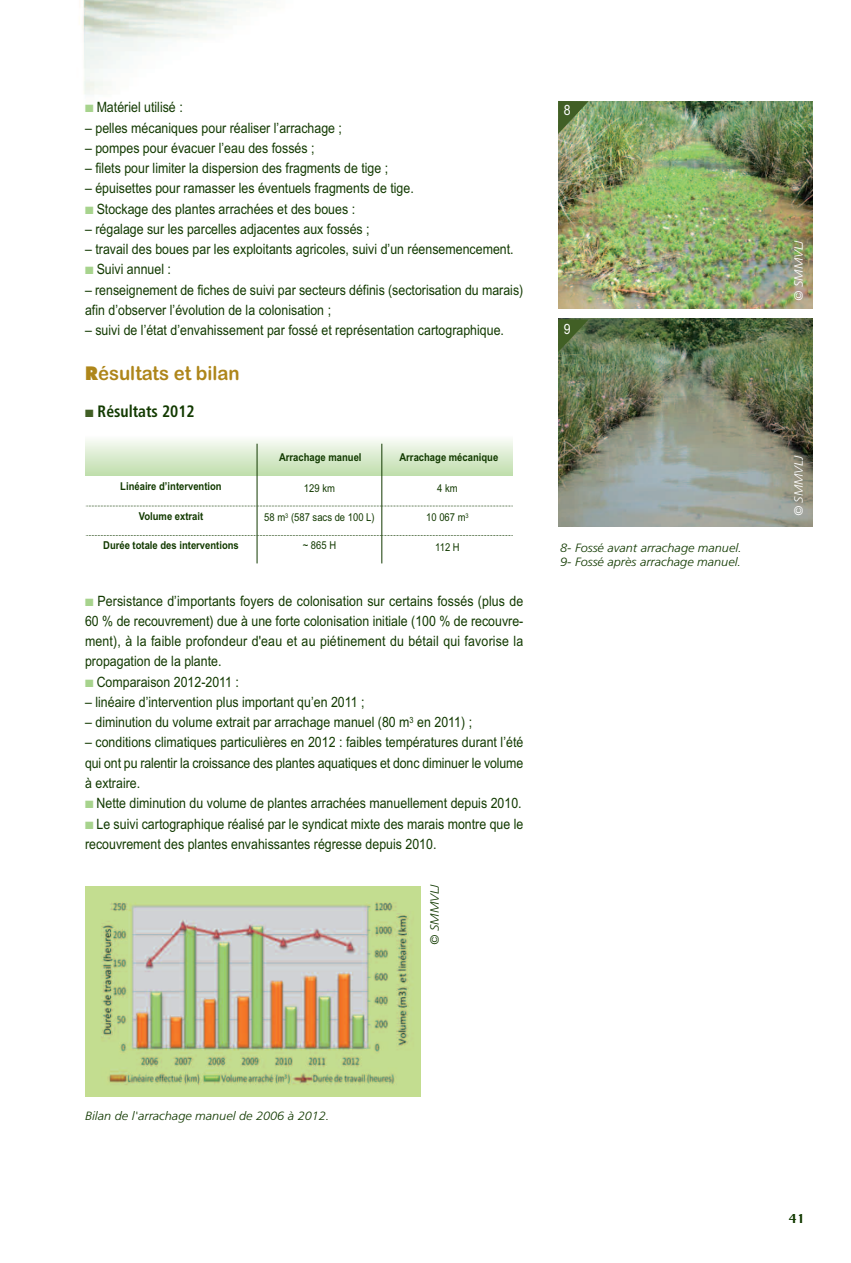
<style>
.page{position:relative;width:851px;height:1263px;background:#fff}
.page>*{position:absolute;margin:0;border:0;box-sizing:border-box;transform-origin:0 0}
.t1{font:19.5px "Arial Rounded MT Bold";color:#ae861a;scale:.95 1}
.t2{font:700 condensed 16.5px "Frutiger";color:#123a01;scale:.95 1}
.t3{font:14.25px/20.2px "Arial Narrow";color:#123a01;scale:1.06 1}
.t4{font:14.25px "Arial Narrow";color:#fff;scale:1.06 1}
.t5{font:italic 300 12px/14.4px "Frutiger";color:#123a01;scale:1.06 1}
.t6{font:italic 300 12px "Frutiger";color:#fff;scale:1.06 1}
.t7{font:700 10.8px "Arial Narrow";color:#123a01;scale:1.06 1}
.t8{font:10.8px "Arial Narrow";color:#123a01;scale:1.06 1}
.s1{color:#a7d38d}
.s2{font-family:"Futura";font-weight:800;font-size:18px}
.s3{color:#415f25}
</style>
<div class="page">
<img style="left:82px;top:0;width:731px;height:198px">
<img style="left:558px;top:101px;width:254px;height:208px">
<svg style="left:558px;top:101px;width:30px;height:33px"></svg>
<img style="left:558px;top:319px;width:254px;height:207px">
<svg style="left:558px;top:319px;width:30px;height:33px"></svg>
<img style="left:85px;top:440px;width:427px;height:35px">
<hr style="left:257px;top:444px;width:1px;height:119px;background:#123a01">
<hr style="left:381px;top:444px;width:1px;height:119px;background:#123a01">
<svg style="left:86px;top:506px;width:427px;height:1px"></svg>
<svg style="left:86px;top:535px;width:427px;height:1px"></svg>
<img style="left:85px;top:886px;width:335px;height:210px">
<p class="t3" style="left:85px;top:97px;width:94px"><span class="s1">■</span> Matériel utilisé :</p>
<p class="t3" style="left:85px;top:118px;width:244px">– pelles mécaniques pour réaliser l’arrachage ;</p>
<p class="t3" style="left:85px;top:138px;width:218px">– pompes pour évacuer l’eau des fossés ;</p>
<p class="t3" style="left:85px;top:158px;width:287px">– filets pour limiter la dispersion des fragments de tige ;</p>
<p class="t3" style="left:85px;top:178px;width:311px">– épuisettes pour ramasser les éventuels fragments de tige.</p>
<p class="t3" style="left:85px;top:199px;width:256px"><span class="s1">■</span> Stockage des plantes arrachées et des boues :</p>
<p class="t3" style="left:85px;top:219px;width:270px">– régalage sur les parcelles adjacentes aux fossés ;</p>
<p class="t3" style="left:85px;top:239px;width:406px">– travail des boues par les exploitants agricoles, suivi d’un réensemencement.</p>
<p class="t3" style="left:85px;top:259px;width:83px"><span class="s1">■</span> Suivi annuel :</p>
<p class="t3" style="left:85px;top:280px;width:415px">– renseignement de fiches de suivi par secteurs définis (sectorisation du marais) afin d’observer l’évolution de la colonisation ;</p>
<p class="t3" style="left:85px;top:320px;width:396px">– suivi de l’état d’envahissement par fossé et représentation cartographique.</p>
<h1 class="t1" style="left:85px;top:362px;width:164px"><span class="s2">R</span>ésultats et bilan</h1>
<p class="t2" style="left:85px;top:405px;width:117px"><span class="s3">■</span> Résultats 2012</p>
<p class="t7" style="left:120px;top:480px;width:97px">Linéaire d’intervention</p>
<p class="t7" style="left:139px;top:510px;width:62px">Volume extrait</p>
<p class="t7" style="left:103px;top:539px;width:129px">Durée totale des interventions</p>
<p class="t7" style="left:279px;top:451px;width:79px">Arrachage manuel</p>
<p class="t8" style="left:304px;top:482px;width:31px">129 km</p>
<p class="t8" style="left:264px;top:511px;width:106px">58 m<sup>3</sup> (587 sacs de 100 L)</p>
<p class="t8" style="left:303px;top:539px;width:33px">~ 865 H</p>
<p class="t7" style="left:399px;top:451px;width:95px">Arrachage mécanique</p>
<p class="t8" style="left:437px;top:482px;width:21px">4 km</p>
<p class="t8" style="left:426px;top:511px;width:42px">10 067 m<sup>3</sup></p>
<p class="t8" style="left:435px;top:541px;width:25px">112 H</p>
<p class="t3" style="left:85px;top:591px;width:415px;text-align:justify"><span class="s1">■</span> Persistance d’importants foyers de colonisation sur certains fossés (plus de 60 % de recouvrement) due à une forte colonisation initiale (100 % de recouvre&shy;ment), à la faible profondeur d'eau et au piétinement du bétail qui favorise la propagation de la plante.</p>
<p class="t3" style="left:85px;top:672px;width:147px"><span class="s1">■</span> Comparaison 2012-2011 :</p>
<p class="t3" style="left:85px;top:692px;width:265px">– linéaire d’intervention plus important qu’en 2011 ;</p>
<p class="t3" style="left:85px;top:712px;width:366px">– diminution du volume extrait par arrachage manuel (80 m<sup>3</sup> en 2011) ;</p>
<p class="t3" style="left:85px;top:732px;width:415px;text-align:justify">– conditions climatiques particulières en 2012 : faibles températures durant l’été qui ont pu ralentir la croissance des plantes aquatiques et donc diminuer le volume à extraire.</p>
<p class="t3" style="left:85px;top:793px;width:413px"><span class="s1">■</span> Nette diminution du volume de plantes arrachées manuellement depuis 2010.</p>
<p class="t3" style="left:85px;top:813px;width:415px"><span class="s1">■</span> Le suivi cartographique réalisé par le syndicat mixte des marais montre que le recouvrement des plantes envahissantes régresse depuis 2010.</p>
<p class="t5" style="left:428px;top:945px;width:59px;rotate:-90deg">© SMMVLJ</p>
<p class="t4" style="left:563px;top:102px;width:8px">8</p>
<p class="t4" style="left:563px;top:320px;width:8px">9</p>
<p class="t5" style="left:560px;top:541px;width:173px">8- Fossé avant arrachage manuel.<br>9- Fossé après arrachage manuel.</p>
<p class="t6" style="left:793px;top:301px;width:59px;rotate:-90deg">© SMMVLJ</p>
<p class="t6" style="left:793px;top:516px;width:59px;rotate:-90deg">© SMMVLJ</p>
<p class="t5" style="left:85px;top:1109px;width:232px">Bilan de l'arrachage manuel de 2006 à 2012.</p>
</div>
